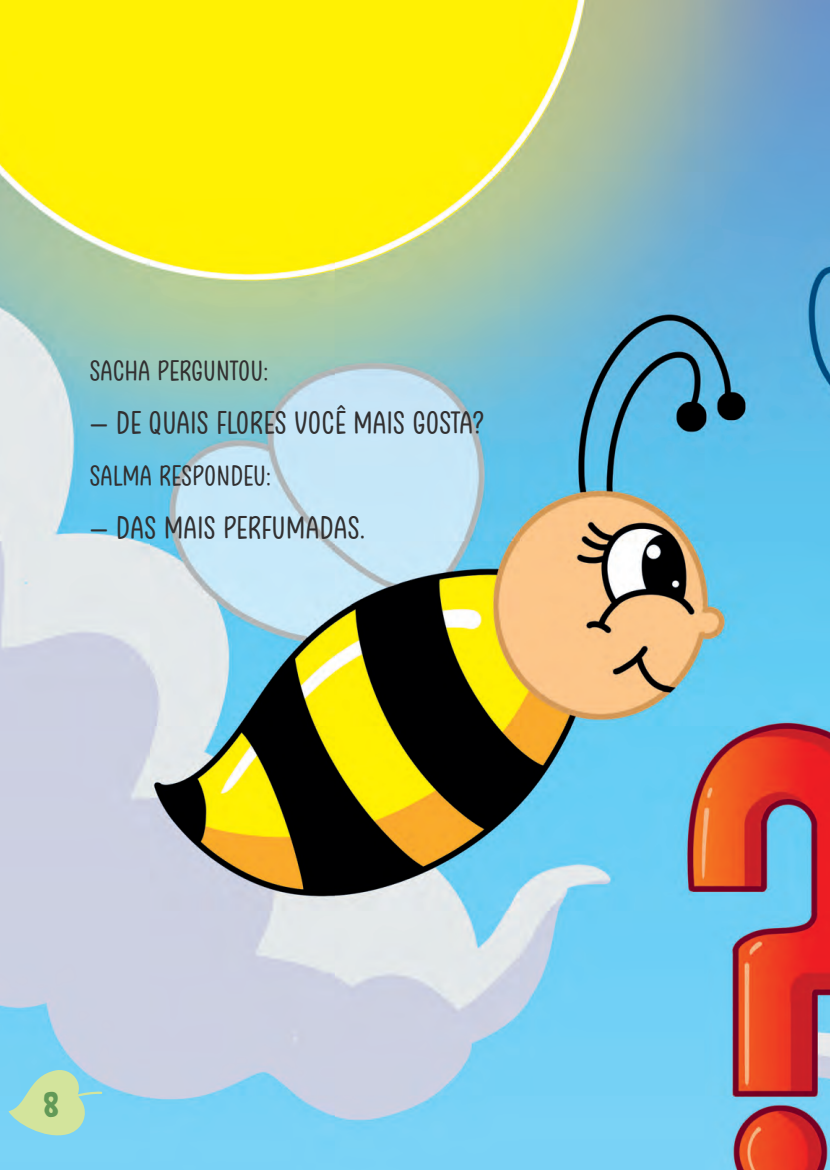
<style>
.page{position:relative;width:830px;height:1170px;background:#fff}
.page>*{position:absolute;margin:0;border:0;box-sizing:border-box;transform-origin:0 0}
.t1{font:36px "Black Lives Matter";color:#629957}
.texto{font:30px "Clambake October Six";color:#312f30}
.texto-2{font:27px "Clambake October Six";color:#312f30}
</style>
<div class="page">
<img style="left:0;top:0;width:829px;height:1169px">
<svg style="left:9px;top:1068px;width:93px;height:71px;background:#a8dac6"></svg>
<p class="texto-2" style="left:89px;top:355px;width:180px">SACHA PERGUNTOU:</p>
<p class="texto" style="left:89px;top:405px;width:395px">– DE QUAIS FLORES VOCÊ MAIS GOSTA?</p>
<p class="texto-2" style="left:89px;top:460px;width:183px">SALMA RESPONDEU:</p>
<p class="texto" style="left:89px;top:510px;width:277px">– DAS MAIS PERFUMADAS.</p>
<p class="t1" style="left:43px;top:1083px;width:18px">8</p>
</div>
